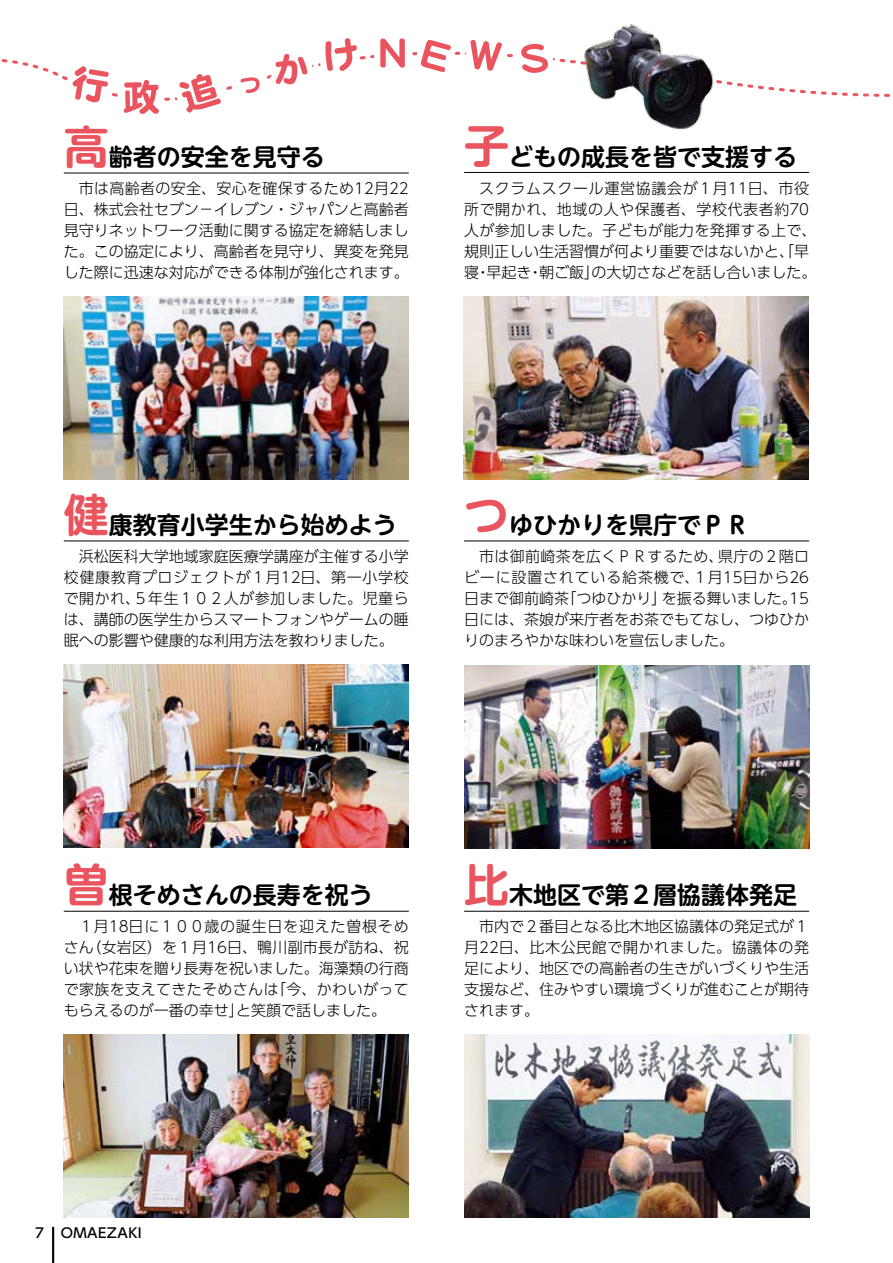
<style>
.page{position:relative;width:893px;height:1263px;background:#fff}
.page>*{position:absolute;margin:0;border:0;box-sizing:border-box;transform-origin:0 0}
.t1{font:700 24px "UD Shin M Go Pro De";color:#000}
.t2{font:300 15px/21px "UD Shin Go Pro";color:#000;text-align:justify}
.t3{font:300 15px/21px "UD Shin Go Pro";letter-spacing:.025em;color:#000;text-align:center}
.t4{font:500 13.5px "UD Shin Go Pro";letter-spacing:.035em;color:#000}
.s1{font-size:45px;color:#ea545e}
</style>
<div class="page">
<svg style="left:1px;top:51px;width:889px;height:50px"></svg>
<svg style="left:515px;top:43px;width:39px;height:36px"></svg>
<svg style="left:464px;top:40px;width:44px;height:37px"></svg>
<svg style="left:374px;top:38px;width:83px;height:40px"></svg>
<svg style="left:319px;top:38px;width:44px;height:39px"></svg>
<svg style="left:234px;top:51px;width:79px;height:48px"></svg>
<svg style="left:173px;top:68px;width:54px;height:45px"></svg>
<svg style="left:67px;top:60px;width:98px;height:54px"></svg>
<img style="left:582px;top:24px;width:136px;height:106px">
<hr style="left:64px;top:173px;width:345px;height:1px;background:#000">
<img style="left:64px;top:297px;width:345px;height:183px">
<hr style="left:464px;top:911px;width:345px;height:1px;background:#000">
<img style="left:64px;top:1035px;width:345px;height:183px">
<hr style="left:64px;top:911px;width:345px;height:1px;background:#000">
<img style="left:464px;top:1035px;width:345px;height:183px">
<hr style="left:64px;top:541px;width:345px;height:1px;background:#000">
<img style="left:64px;top:665px;width:345px;height:183px">
<img style="left:464px;top:665px;width:345px;height:183px">
<hr style="left:464px;top:541px;width:345px;height:1px;background:#000">
<hr style="left:464px;top:172px;width:345px;height:1px;background:#000">
<img style="left:463px;top:297px;width:345px;height:183px">
<hr style="left:52px;top:1227px;width:2px;height:36px;background:#000">
<h1 class="t1" style="left:64px;top:138px;width:262px"><span class="s1">高</span>齢者の安全を見守る</h1>
<p class="t2" style="left:64px;top:178px;width:347px;text-indent:15px">市は高齢者の安全、安心を確保するため12月22日、株式会社セブン－イレブン・ジャパンと高齢者見守りネットワーク活動に関する協定を締結しました。この協定により、高齢者を見守り、異変を発見した際に迅速な対応ができる体制が強化されます。</p>
<h1 class="t1" style="left:464px;top:137px;width:334px"><span class="s1">子</span>どもの成長を皆で支援する</h1>
<p class="t3" style="left:464px;top:177px;width:354px">スクラムスクール運営協議会が１月11日、市役<br>所で開かれ、地域の人や保護者、学校代表者約70人が参加しました。子どもが能力を発揮する上で、規則正しい生活習慣が何より重要ではないかと、「早寝・早起き・朝ご飯」の大切さなどを話し合いました。</p>
<h1 class="t1" style="left:64px;top:505px;width:335px"><span class="s1">健</span>康教育小学生から始めよう</h1>
<p class="t2" style="left:64px;top:545px;width:347px;text-indent:15px">浜松医科大学地域家庭医療学講座が主催する小学校健康教育プロジェクトが１月12日、第一小学校で開かれ、５年生１０２人が参加しました。児童らは、講師の医学生からスマートフォンやゲームの睡眠への影響や健康的な利用方法を教わりました。</p>
<h1 class="t1" style="left:464px;top:505px;width:286px"><span class="s1">つ</span>ゆひかりを県庁でＰＲ</h1>
<p class="t2" style="left:464px;top:545px;width:347px;text-indent:15px">市は御前崎茶を広くＰＲするため、県庁の２階ロビーに設置されている給茶機で、１月15日から26日まで御前崎茶「つゆひかり」を振る舞いました。15日には、茶娘が来庁者をお茶でもてなし、つゆひかりのまろやかな味わいを宣伝しました。</p>
<h1 class="t1" style="left:64px;top:876px;width:310px"><span class="s1">曽</span>根そめさんの長寿を祝う</h1>
<p class="t2" style="left:64px;top:916px;width:347px;text-indent:15px">１月18日に１００歳の誕生日を迎えた曽根そめさん（女岩区）を１月16日、鴨川副市長が訪ね、祝い状や花束を贈り長寿を祝いました。海藻類の行商で家族を支えてきたそめさんは「今、かわいがってもらえるのが一番の幸せ」と笑顔で話しました。</p>
<h1 class="t1" style="left:464px;top:876px;width:334px"><span class="s1">比</span>木地区で第２層協議体発足</h1>
<p class="t2" style="left:464px;top:916px;width:346px;text-indent:15px">市内で２番目となる比木地区協議体の発足式が１月22日、比木公民館で開かれました。協議体の発足により、地区での高齢者の生きがいづくりや生活支援など、住みやすい環境づくりが進むことが期待されます。</p>
<p class="t4" style="left:35px;top:1221px;width:108px">7 OMAEZAKI</p>
</div>
